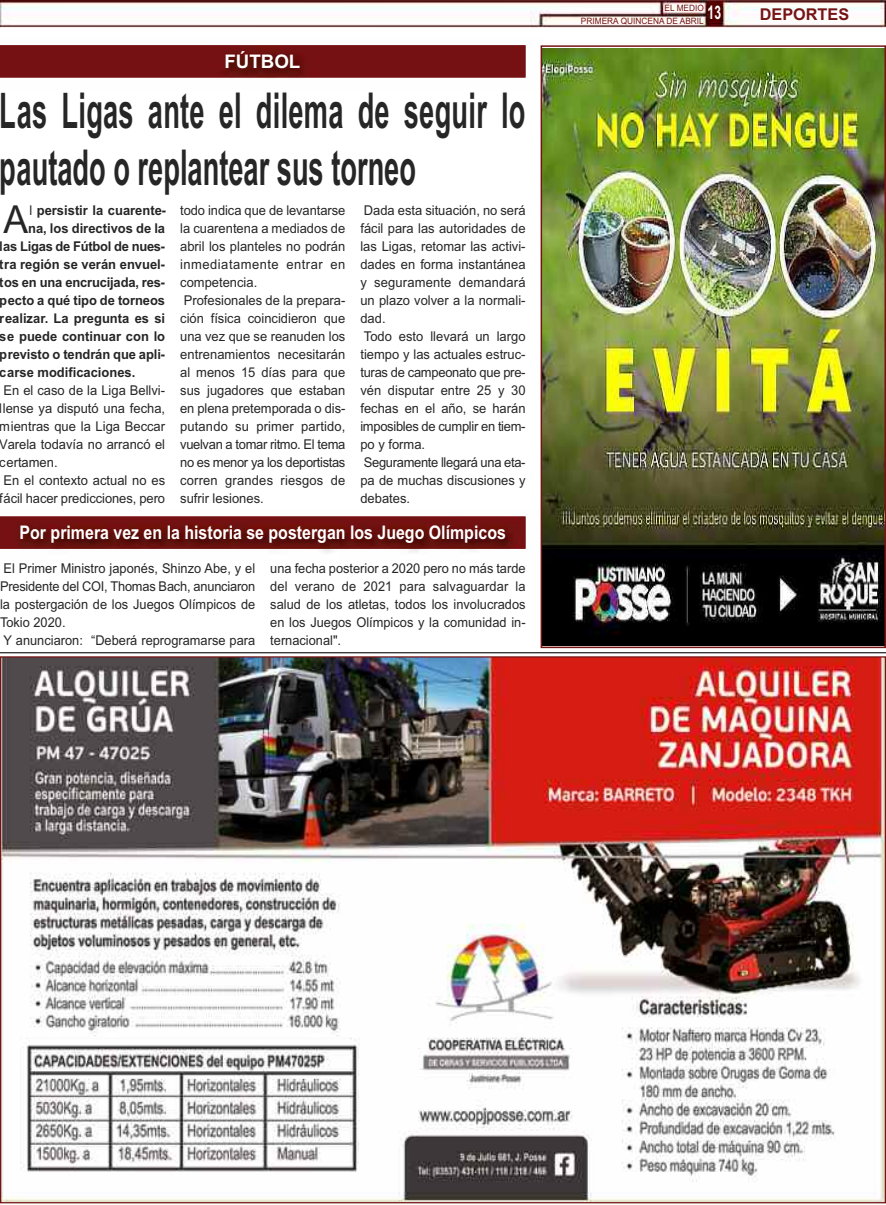
<style>
.page{position:relative;width:886px;height:1205px;background:#fff}
.page>*{position:absolute;margin:0;border:0;box-sizing:border-box;transform-origin:0 0}
.t1{font:700 49.5px/57px "Arial";letter-spacing:.01em;color:#272627;scale:.55 1}
.t2{font:38.62px "Arial";color:#272627;scale:.96 1}
.t3{font:700 18.75px "Arial";color:#fff;scale:.85 1}
.t4{font:700 18.75px "Arial";color:#fff}
.t5{font:700 16.25px "Arial";color:#761313}
.t6{font:13.5px/18px "Arial";color:#272627;scale:.96 1}
.t7{font:13.5px/18px "Arial";color:#272627;scale:.95 1}
.t8{font:700 13.5px "Arial";color:#272627;scale:.96 1}
.t9{font:700 13.5px "Arial";letter-spacing:-.025em;color:#272627;scale:.96 1}
.t10{font:8.75px/13.1px "Arial";color:#761313;scale:.95 1}
.s1{font-weight:400}
</style>
<div class="page">
<img style="left:54px;top:516px;width:472px;height:37px">
<img style="left:0;top:516px;width:525px;height:33px">
<img style="left:0;top:45px;width:525px;height:33px">
<img style="left:543px;top:48px;width:340px;height:597px">
<div style="left:540px;top:45px;width:346px;height:603px;border:2px solid #761313"></div>
<img style="left:2px;top:658px;width:882px;height:543px">
<hr style="left:0;top:652px;width:886px;height:1px;background:#272627">
<img style="left:0;top:0;width:886px;height:27px">
<h3 class="t4" style="left:224px;top:50px;width:78px">FútbOL</h3>
<h1 class="t1" style="left:0;top:83px;width:957px">Las Ligas ante el dilema de seguir lo pautado o replantear sus torneo</h1>
<h2 class="t2" style="left:4px;top:197px;width:27px">A</h2>
<p class="t8" style="left:29px;top:202px;width:144px"><span class="s1">l</span> persistir la cuarente-</p>
<p class="t6" style="left:180px;top:201px;width:174px">todo indica que de levantarse la cuarentena a mediados de abril los planteles no podrán inmediatamente entrar en competencia.<br>Profesionales de la prepara&shy;ción física coincidieron que una vez que se reanuden los entrenamientos necesitarán al menos 15 días para que sus jugadores que estaban en plena pretemporada o dis&shy;putando su primer partido, vuelvan a tomar ritmo. El tema no es menor ya los deportistas corren grandes riesgos de sufrir lesiones.</p>
<p class="t6" style="left:360px;top:201px;width:174px">Dada esta situación, no será fácil para las autoridades de las Ligas, retomar las activi&shy;dades en forma instantánea y seguramente demandará un plazo volver a la normali&shy;dad.<br>Todo esto llevará un largo tiempo y las actuales estruc&shy;turas de campeonato que pre&shy;vén disputar entre 25 y 30 fechas en el año, se harán imposibles de cumplir en tiem&shy;po y forma.<br>Seguramente llegará una eta&shy;pa de muchas discusiones y debates.</p>
<p class="t8" style="left:28px;top:220px;width:144px">na, los directivos de la</p>
<p class="t9" style="left:0;top:238px;width:174px">las Ligas de Fútbol de nues-</p>
<p class="t8" style="left:0;top:256px;width:174px">tra región se verán envuel-</p>
<p class="t8" style="left:0;top:274px;width:174px">tos en una encrucijada, res-</p>
<p class="t8" style="left:0;top:292px;width:174px">pecto a qué tipo de torneos</p>
<p class="t8" style="left:0;top:310px;width:174px">realizar. La pregunta es si</p>
<p class="t8" style="left:0;top:328px;width:174px">se puede continuar con lo</p>
<p class="t8" style="left:0;top:346px;width:174px">previsto o tendrán que apli-</p>
<p class="t8" style="left:0;top:364px;width:143px">carse modificaciones.</p>
<p class="t6" style="left:0;top:381px;width:174px">En el caso de la Liga Bellvi&shy;llense ya disputó una fecha, mientras que la Liga Beccar<br>Varela todavía no arrancó el certamen.<br>En el contexto actual no es fácil hacer predicciones, pero</p>
<h3 class="t3" style="left:20px;top:521px;width:574px">Por primera vez en la historia se postergan los juego Olímpicos</h3>
<p class="t7" style="left:0;top:559px;width:270px">El Primer Ministro japonés, Shinzo Abe, y el Presidente del COI, Thomas Bach, anunciaron la postergación de los Juegos Olímpicos de Tokio 2020.<br>Y anunciaron: “Deberá reprogramarse para</p>
<p class="t7" style="left:270px;top:559px;width:270px;text-align:justify">una fecha posterior a 2020 pero no más tarde del verano de 2021 para salvaguardar la salud de los atletas, todos los involucrados en los Juegos Olímpicos y la comunidad in&shy;ternacional".</p>
<p class="t10" style="left:581px;top:2px;width:149px;text-indent:84px">EL MEDIO<br>PRIMERA QUINCENA DE ABRIL <sup>13</sup></p>
<p class="t5" style="left:760px;top:5px;width:91px">DEPOrtES</p>
</div>
